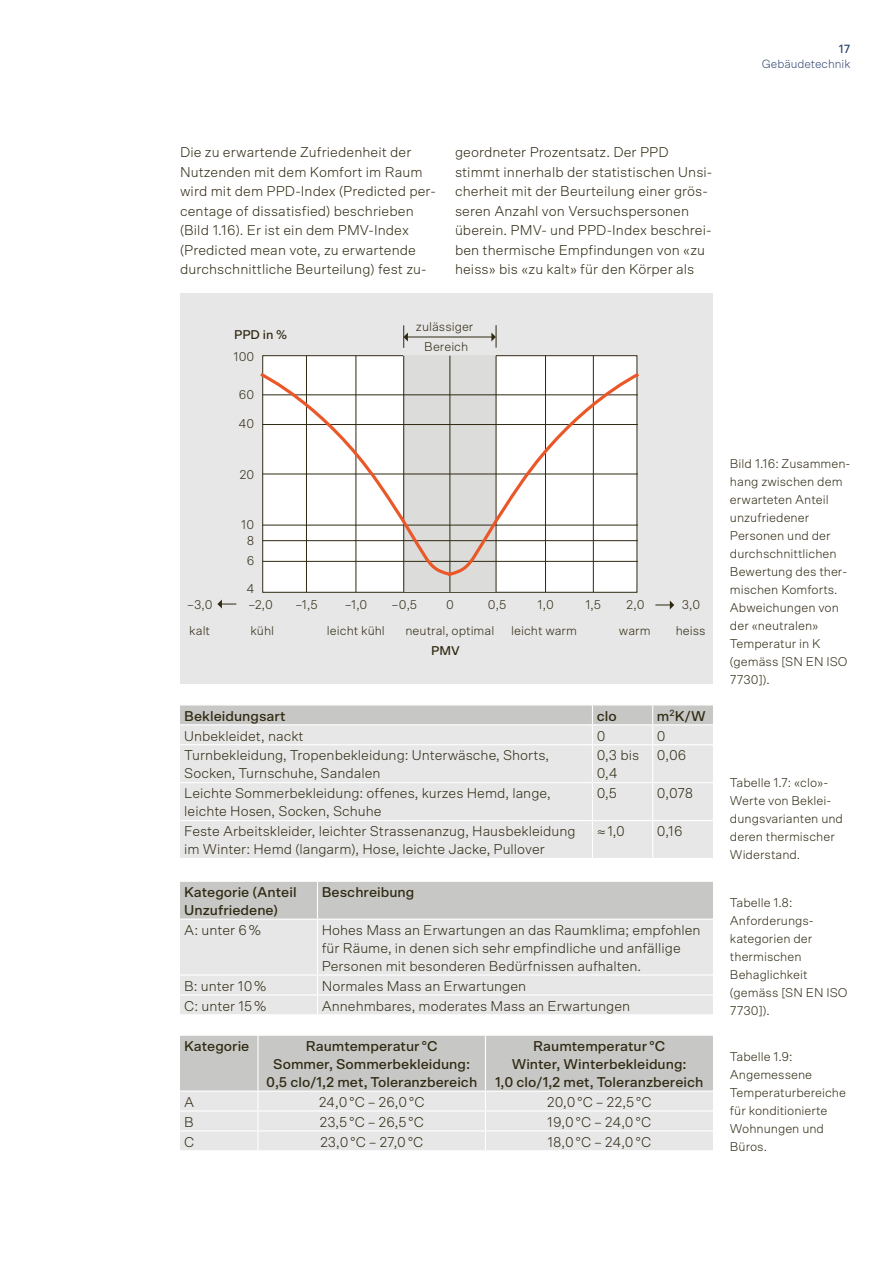
<style>
.page{position:relative;width:893px;height:1263px;background:#fff}
.page>*{position:absolute;margin:0;border:0;box-sizing:border-box;transform-origin:0 0}
.t1{font:300 14.25px/19.5px "Scto Grotesk A";color:#2f2912}
.t2{font:500 14.25px/18px "Scto Grotesk A";color:#2f2912;text-align:center}
.t3{font:300 12.75px/18px "Scto Grotesk A";color:#2f2912}
.t4{font:500 12.75px "Scto Grotesk A";color:#2f2912}
.t5{font:300 12px "Scto Grotesk A";color:#334772}
.t6{font:500 12px "Scto Grotesk A";color:#334772}
.s1{font-family:"Minion Pro";font-weight:400;font-style:italic}
</style>
<div class="page">
<div style="left:180px;top:745px;width:533px;height:113px;background:#e7e7e7"></div>
<svg style="left:180px;top:705px;width:533px;height:39px;background:#d8d8d7"></svg>
<hr style="left:592px;top:745px;width:1px;height:37px;background:#fff">
<hr style="left:652px;top:745px;width:1px;height:37px;background:#fff">
<hr style="left:180px;top:782px;width:412px;height:1px;background:#fff">
<hr style="left:592px;top:782px;width:61px;height:1px;background:#fff">
<hr style="left:592px;top:783px;width:1px;height:37px;background:#fff">
<hr style="left:653px;top:782px;width:60px;height:1px;background:#fff">
<hr style="left:652px;top:783px;width:1px;height:37px;background:#fff">
<hr style="left:180px;top:820px;width:412px;height:1px;background:#fff">
<hr style="left:592px;top:820px;width:61px;height:1px;background:#fff">
<hr style="left:592px;top:821px;width:1px;height:37px;background:#fff">
<hr style="left:653px;top:820px;width:60px;height:1px;background:#fff">
<hr style="left:652px;top:821px;width:1px;height:37px;background:#fff">
<div style="left:180px;top:294px;width:533px;height:390px;background:#e7e7e7"></div>
<div style="left:263px;top:356px;width:374px;height:236px;background:#fff"></div>
<div style="left:403px;top:356px;width:93px;height:236px;background:#dcdcdb"></div>
<svg style="left:217px;top:599px;width:19px;height:9px"></svg>
<svg style="left:655px;top:600px;width:19px;height:9px"></svg>
<hr style="left:407px;top:337px;width:85px;height:1px;background:#2f2912">
<hr style="left:306px;top:356px;width:1px;height:236px;background:#2f2912">
<hr style="left:356px;top:356px;width:1px;height:236px;background:#2f2912">
<hr style="left:545px;top:356px;width:1px;height:236px;background:#2f2912">
<hr style="left:593px;top:356px;width:1px;height:236px;background:#2f2912">
<hr style="left:403px;top:356px;width:1px;height:236px;background:#2f2912">
<hr style="left:496px;top:356px;width:1px;height:236px;background:#2f2912">
<hr style="left:450px;top:356px;width:1px;height:236px;background:#2f2912">
<svg style="left:403px;top:325px;width:5px;height:23px"></svg>
<svg style="left:491px;top:325px;width:6px;height:23px"></svg>
<svg style="left:260px;top:372px;width:379px;height:206px"></svg>
<div style="left:180px;top:882px;width:533px;height:36px;background:#c7c7c5"></div>
<div style="left:180px;top:920px;width:533px;height:94px;background:#e7e7e7"></div>
<hr style="left:317px;top:882px;width:1px;height:36px;background:#fff">
<hr style="left:317px;top:920px;width:1px;height:54px;background:#fff">
<hr style="left:180px;top:974px;width:137px;height:1px;background:#fff">
<hr style="left:317px;top:974px;width:396px;height:1px;background:#fff">
<hr style="left:180px;top:994px;width:137px;height:1px;background:#fff">
<hr style="left:317px;top:994px;width:396px;height:1px;background:#fff">
<svg style="left:317px;top:975px;width:1px;height:39px"></svg>
<svg style="left:180px;top:1036px;width:533px;height:114px;background:#d8d8d7"></svg>
<p class="t6" style="left:839px;top:41px;width:13px">17</p>
<p class="t5" style="left:762px;top:56px;width:90px">Gebäudetechnik</p>
<p class="t1" style="left:180px;top:142px;width:257px">Die zu erwartende Zufriedenheit der Nutzenden mit dem Komfort im Raum wird mit dem PPD-Index (Predicted per&shy;centage of dissatisfied) beschrieben (Bild 1.16). Er ist ein dem PMV-Index (Predicted mean vote, zu erwartende durchschnittliche Beurteilung) fest zu-</p>
<p class="t1" style="left:455px;top:142px;width:259px">geordneter Prozentsatz. Der PPD stimmt innerhalb der statistischen Unsi&shy;cherheit mit der Beurteilung einer grös&shy;seren Anzahl von Versuchspersonen überein. PMV- und PPD-Index beschrei&shy;ben thermische Empfindungen von «zu heiss» bis «zu kalt» für den Körper als</p>
<p class="t4" style="left:234px;top:327px;width:55px">PPD in %</p>
<p class="t3" style="left:416px;top:317px;width:59px;line-height:19.8px;text-align:center">zulässiger<br>Bereich</p>
<p class="t3" style="left:233px;top:348px;width:22px">100</p>
<p class="t3" style="left:239px;top:385px;width:17px">60</p>
<p class="t3" style="left:239px;top:414px;width:17px">40</p>
<p class="t3" style="left:239px;top:465px;width:16px">20</p>
<p class="t3" style="left:241px;top:517px;width:15px;line-height:16px;text-align:center">10<br>8</p>
<p class="t3" style="left:246px;top:547px;width:9px;line-height:28px">6<br>4</p>
<p class="t3" style="left:187px;top:596px;width:27px">–3,0</p>
<p class="t3" style="left:249px;top:596px;width:26px">–2,0</p>
<p class="t3" style="left:296px;top:596px;width:23px">–1,5</p>
<p class="t3" style="left:345px;top:596px;width:24px">–1,0</p>
<p class="t3" style="left:392px;top:596px;width:27px">–0,5</p>
<p class="t3" style="left:446px;top:596px;width:9px">0</p>
<p class="t3" style="left:488px;top:596px;width:20px">0,5</p>
<p class="t3" style="left:538px;top:596px;width:18px">1,0</p>
<p class="t3" style="left:585px;top:596px;width:17px">1,5</p>
<p class="t3" style="left:626px;top:596px;width:20px">2,0</p>
<p class="t3" style="left:682px;top:596px;width:20px">3,0</p>
<p class="t3" style="left:189px;top:621px;width:22px">kalt</p>
<p class="t3" style="left:250px;top:621px;width:25px">kühl</p>
<p class="t3" style="left:327px;top:621px;width:59px">leicht kühl</p>
<p class="t3" style="left:405px;top:621px;width:90px">neutral, optimal</p>
<p class="t4" style="left:431px;top:643px;width:30px">PMV</p>
<p class="t3" style="left:511px;top:621px;width:67px">leicht warm</p>
<p class="t3" style="left:619px;top:621px;width:33px">warm</p>
<p class="t3" style="left:676px;top:621px;width:31px">heiss</p>
<p class="t2" style="left:184px;top:706px;width:103px">Bekleidungsart</p>
<p class="t2" style="left:597px;top:706px;width:21px">clo</p>
<p class="t2" style="left:657px;top:706px;width:50px">m<sup>2</sup>K/W</p>
<p class="t1" style="left:184px;top:726px;width:121px">Unbekleidet, nackt</p>
<p class="t1" style="left:597px;top:726px;width:10px">0</p>
<p class="t1" style="left:657px;top:726px;width:10px">0</p>
<p class="t1" style="left:184px;top:746px;width:366px;line-height:18px">Turnbekleidung, Tropenbekleidung: Unterwäsche, Shorts,<br>Socken, Turnschuhe, Sandalen</p>
<p class="t1" style="left:597px;top:746px;width:44px;line-height:18px">0,3 bis<br>0,4</p>
<p class="t1" style="left:657px;top:745px;width:31px">0,06</p>
<p class="t1" style="left:184px;top:784px;width:368px;line-height:18px">Leichte Sommerbekleidung: offenes, kurzes Hemd, lange, leichte Hosen, Socken, Schuhe</p>
<p class="t1" style="left:597px;top:783px;width:22px">0,5</p>
<p class="t1" style="left:657px;top:783px;width:38px">0,078</p>
<p class="t1" style="left:184px;top:822px;width:393px;line-height:18px">Feste Arbeitskleider, leichter Strassenanzug, Hausbekleidung im Winter: Hemd (langarm), Hose, leichte Jacke, Pullover</p>
<p class="t1" style="left:597px;top:821px;width:30px"><span class="s1">≈</span>1,0</p>
<p class="t1" style="left:657px;top:821px;width:27px">0,16</p>
<p class="t2" style="left:184px;top:883px;width:114px;text-align:left">Kategorie (Anteil<br>Unzufriedene)</p>
<p class="t2" style="left:322px;top:883px;width:94px">Beschreibung</p>
<p class="t1" style="left:184px;top:920px;width:78px">A: unter 6%</p>
<p class="t1" style="left:322px;top:921px;width:380px;line-height:18px">Hohes Mass an Erwartungen an das Raumklima; empfohlen für Räume, in denen sich sehr empfindliche und anfällige<br>Personen mit besonderen Bedürfnissen aufhalten.</p>
<p class="t1" style="left:184px;top:976px;width:84px">B: unter 10%</p>
<p class="t1" style="left:322px;top:976px;width:206px">Normales Mass an Erwartungen</p>
<p class="t1" style="left:184px;top:996px;width:84px">C: unter 15%</p>
<p class="t1" style="left:322px;top:996px;width:310px">Annehmbares, moderates Mass an Erwartungen</p>
<p class="t2" style="left:184px;top:1037px;width:67px">Kategorie</p>
<p class="t2" style="left:266px;top:1037px;width:213px">Raumtemperatur °C<br>Sommer, Sommerbekleidung:<br>0,5 clo/1,2 met, Toleranzbereich</p>
<p class="t2" style="left:495px;top:1037px;width:210px">Raumtemperatur °C<br>Winter, Winterbekleidung:<br>1,0 clo/1,2 met, Toleranzbereich</p>
<p class="t1" style="left:184px;top:1092px;width:12px">A</p>
<p class="t1" style="left:319px;top:1092px;width:108px">24,0°C – 26,0°C</p>
<p class="t1" style="left:547px;top:1092px;width:107px">20,0°C – 22,5°C</p>
<p class="t1" style="left:184px;top:1112px;width:11px">B</p>
<p class="t1" style="left:319px;top:1112px;width:106px">23,5°C – 26,5°C</p>
<p class="t1" style="left:547px;top:1112px;width:105px">19,0°C – 24,0°C</p>
<p class="t1" style="left:184px;top:1132px;width:12px">C</p>
<p class="t1" style="left:320px;top:1132px;width:105px">23,0°C – 27,0°C</p>
<p class="t1" style="left:547px;top:1132px;width:105px">18,0°C – 24,0°C</p>
<p class="t3" style="left:730px;top:454px;width:122px">Bild 1.16: Zusammen&shy;hang zwischen dem erwarteten Anteil unzufriedener<br>Personen und der durchschnittlichen<br>Bewertung des ther&shy;mischen Komforts.<br>Abweichungen von der «neutralen»<br>Temperatur in K (gemäss [SN EN ISO<br>7730]).</p>
<p class="t3" style="left:730px;top:773px;width:115px">Tabelle 1.7: «clo»-<br>Werte von Beklei&shy;dungsvarianten und deren thermischer<br>Widerstand.</p>
<p class="t3" style="left:730px;top:894px;width:119px">Tabelle 1.8:<br>Anforderungs&shy;kategorien der thermischen<br>Behaglichkeit (gemäss [SN EN ISO<br>7730]).</p>
<p class="t3" style="left:730px;top:1048px;width:118px">Tabelle 1.9:<br>Angemessene<br>Temperaturbereiche für konditionierte<br>Wohnungen und<br>Büros.</p>
</div>
